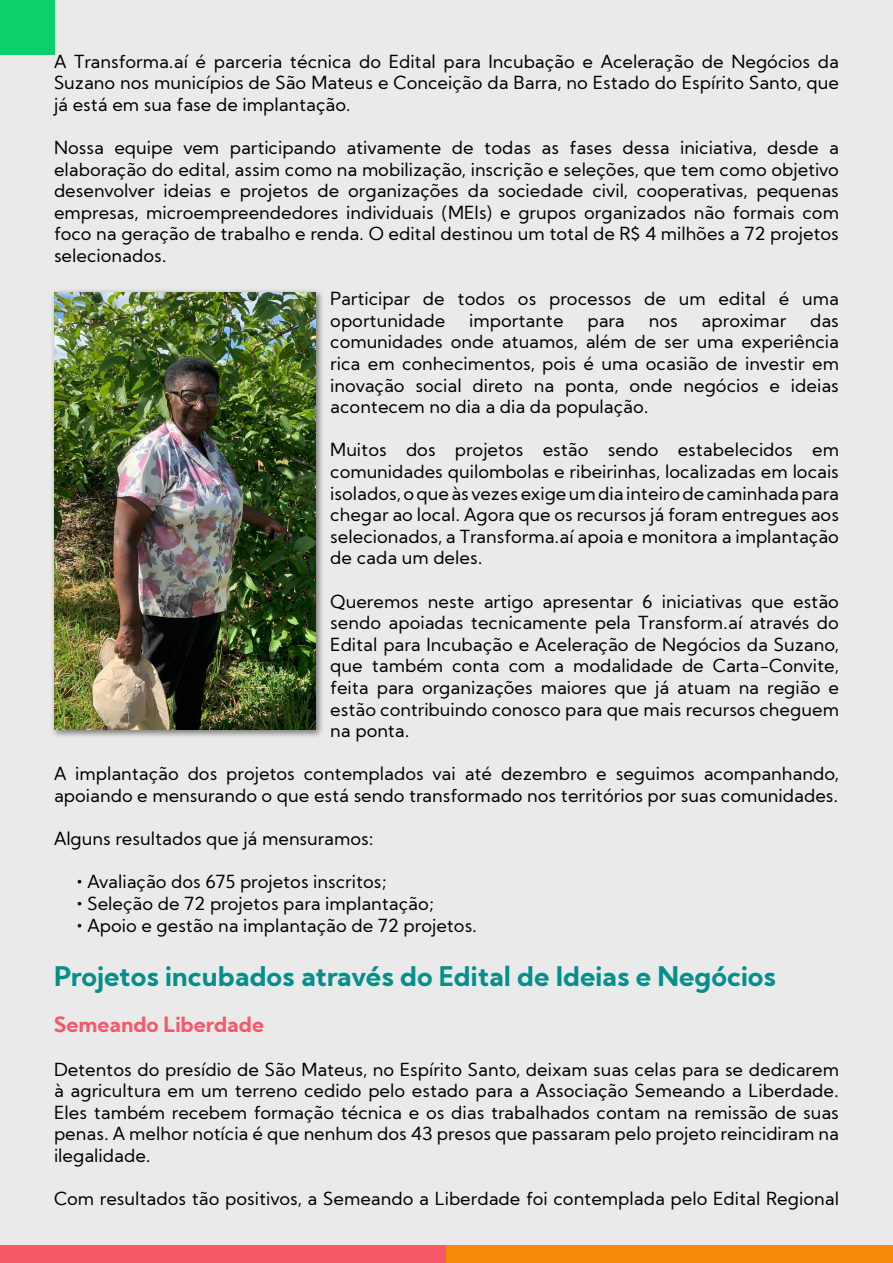
<style>
.page{position:relative;width:893px;height:1263px;background:#eaeaea}
.page>*{position:absolute;margin:0;border:0;box-sizing:border-box;transform-origin:0 0}
.t1{font:700 27px "Kumbh Sans";color:#058f8a}
.t2{font:700 21px "Kumbh Sans";color:#f55966}
.t3{font:18px/21.6px "Kumbh Sans";color:#000;text-align:justify}
</style>
<div class="page">
<div style="left:0;top:1245px;width:446px;height:18px;background:#f55966"></div>
<div style="left:446px;top:1245px;width:447px;height:18px;background:#f58a08"></div>
<div style="left:0;top:0;width:54px;height:54px;background:#0dcf6b"></div>
<div style="left:50px;top:289px;width:274px;height:450px;background:#000;opacity:.5"></div>
<img style="left:54px;top:292px;width:261px;height:438px">
<p class="t3" style="left:54px;top:50px;width:786px">A Transforma.aí é parceria técnica do Edital para Incubação e Aceleração de Negócios da Suzano nos municípios de São Mateus e Conceição da Barra, no Estado do Espírito Santo, que já está em sua fase de implantação.</p>
<p class="t3" style="left:54px;top:137px;width:786px">Nossa equipe vem participando ativamente de todas as fases dessa iniciativa, desde a elaboração do edital, assim como na mobilização, inscrição e seleções, que tem como objetivo desenvolver ideias e projetos de organizações da sociedade civil, cooperativas, pequenas empresas, microempreendedores individuais (MEIs) e grupos organizados não formais com foco na geração de trabalho e renda. O edital destinou um total de R$ 4 milhões a 72 projetos selecionados.</p>
<p class="t3" style="left:330px;top:288px;width:510px">Participar de todos os processos de um edital é uma oportunidade</p>
<p class="t3" style="left:330px;top:309px;width:510px;text-indent:480px">das comunidades onde atuamos, além de ser uma experiência rica em conhecimentos, pois é uma ocasião de investir em inovação social direto na ponta, onde negócios e ideias acontecem no dia a dia da população.</p>
<p class="t3" style="left:330px;top:439px;width:510px">Muitos dos projetos estão sendo estabelecidos em comunidades quilombolas e ribeirinhas, localizadas em locais isolados, o que às vezes exige um dia inteiro de caminhada para chegar ao local. Agora que os recursos já foram entregues aos selecionados, a Transforma.aí apoia e monitora a implantação de cada um deles.</p>
<p class="t3" style="left:330px;top:590px;width:510px">Queremos neste artigo apresentar 6 iniciativas que estão sendo apoiadas tecnicamente pela Transform.aí através do Edital para Incubação e Aceleração de Negócios da Suzano, que também conta com a modalidade de Carta-Convite, feita para organizações maiores que já atuam na região e estão contribuindo conosco para que mais recursos cheguem na ponta.</p>
<p class="t3" style="left:54px;top:763px;width:786px">A implantação dos projetos contemplados vai até dezembro e seguimos acompanhando, apoiando e mensurando o que está sendo transformado nos territórios por suas comunidades.</p>
<p class="t3" style="left:54px;top:828px;width:321px">Alguns resultados que já mensuramos:</p>
<p class="t3" style="left:76px;top:871px;width:312px">• Avaliação dos 675 projetos inscritos;</p>
<p class="t3" style="left:76px;top:893px;width:359px">• Seleção de 72 projetos para implantação;</p>
<p class="t3" style="left:76px;top:914px;width:402px">• Apoio e gestão na implantação de 72 projetos.</p>
<p class="t1" style="left:54px;top:958px;width:724px">Projetos incubados através do Edital de Ideias e Negócios</p>
<p class="t2" style="left:54px;top:1011px;width:211px">Semeando Liberdade</p>
<p class="t3" style="left:54px;top:1058px;width:786px">Detentos do presídio de São Mateus, no Espírito Santo, deixam suas celas para se dedicarem à agricultura em um terreno cedido pelo estado para a Associação Semeando a Liberdade.<br>Eles também recebem formação técnica e os dias trabalhados contam na remissão de suas penas. A melhor notícia é que nenhum dos 43 presos que passaram pelo projeto reincidiram na ilegalidade.</p>
<p class="t3" style="left:54px;top:1188px;width:786px">Com resultados tão positivos, a Semeando a Liberdade foi contemplada pelo Edital Regional</p>
<p class="t3" style="left:469px;top:309px;width:96px">importante</p>
<p class="t3" style="left:587px;top:309px;width:39px">para</p>
<p class="t3" style="left:649px;top:309px;width:31px">nos</p>
<p class="t3" style="left:702px;top:309px;width:86px">aproximar</p>
</div>
